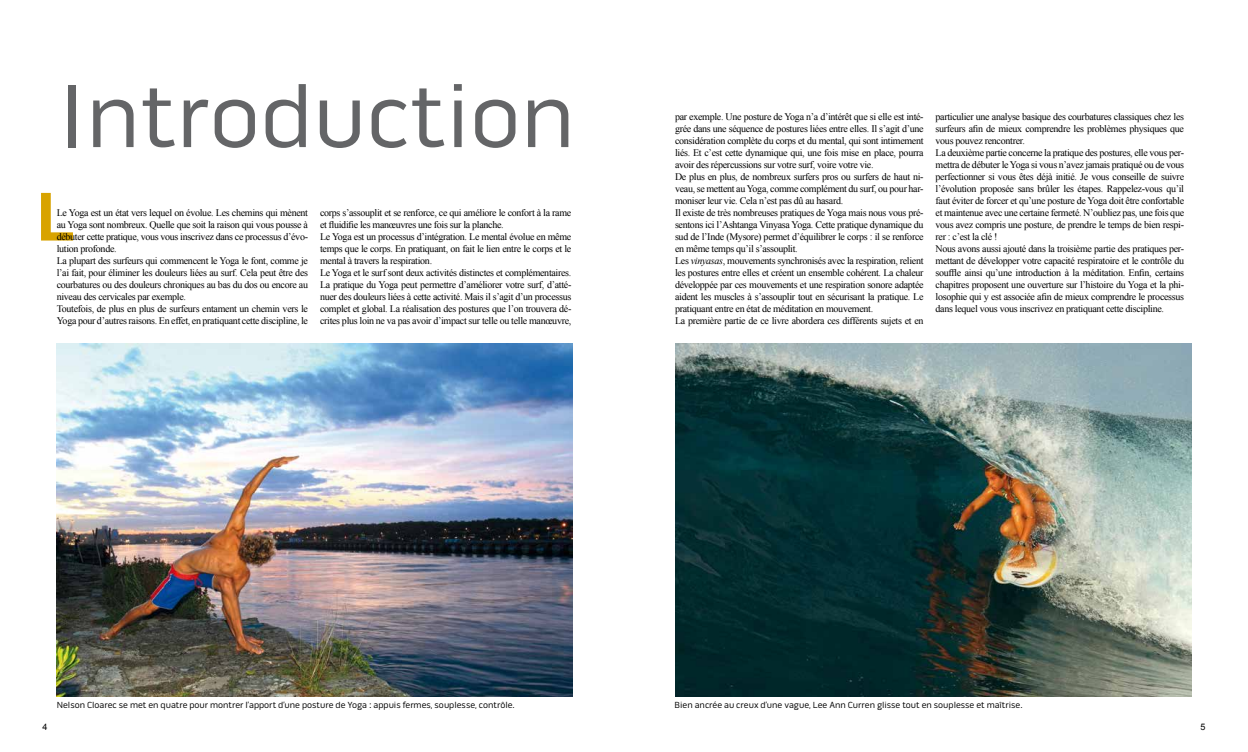
<style>
.page{position:relative;width:1248px;height:752px;background:#fff}
.page>*{position:absolute;margin:0;border:0;box-sizing:border-box;transform-origin:0 0}
.t1{font:91.2px "Pill Gothic 600 mg";color:#646567}
.t2{font:700 70px "Pill Gothic 600 mg";color:#d8a300}
.t3{font:10px/12px "Times New Roman";letter-spacing:-.03em;color:#000}
.t4{font:9px "Pill Gothic 600 mg";color:#000}
.t5{font:9px "Arial";color:#000}
.s1{font-style:italic}
</style>
<div class="page">
<img style="left:675px;top:343px;width:516px;height:353px">
<img style="left:57px;top:343px;width:516px;height:353px">
<h1 class="t1" style="left:59px;top:63px;width:517px">Introduction</h1>
<h2 class="t2" style="left:36px;top:175px;width:40px">L</h2>
<p class="t3" style="left:57px;top:206px;width:253px">Le Yoga est un état vers lequel on évolue. Les chemins qui mènent au Yoga sont nombreux. Quelle que soit la raison qui vous pousse à débuter cette pratique, vous vous inscrivez dans ce processus d’évo&shy;lution profonde.<br>La plupart des surfeurs qui commencent le Yoga le font, comme je l’ai fait, pour éliminer les douleurs liées au surf. Cela peut être des courbatures ou des douleurs chroniques au bas du dos ou encore au niveau des cervicales par exemple.<br>Toutefois, de plus en plus de surfeurs entament un chemin vers le Yoga pour d’autres raisons. En effet, en pratiquant cette discipline, le</p>
<p class="t3" style="left:320px;top:206px;width:253px">corps s’assouplit et se renforce, ce qui améliore le confort à la rame et fluidifie les manœuvres une fois sur la planche.<br>Le Yoga est un processus d’intégration. Le mental évolue en même temps que le corps. En pratiquant, on fait le lien entre le corps et le mental à travers la respiration.<br>Le Yoga et le surf sont deux activités distinctes et complémentaires.<br>La pratique du Yoga peut permettre d’améliorer votre surf, d’atté&shy;nuer des douleurs liées à cette activité. Mais il s’agit d’un processus complet et global. La réalisation des postures que l’on trouvera dé&shy;crites plus loin ne va pas avoir d’impact sur telle ou telle manœuvre,</p>
<p class="t3" style="left:675px;top:110px;width:250px">par exemple. Une posture de Yoga n’a d’intérêt que si elle est inté&shy;grée dans une séquence de postures liées entre elles. Il s’agit d’une considération complète du corps et du mental, qui sont intimement liés. Et c’est cette dynamique qui, une fois mise en place, pourra avoir des répercussions sur votre surf, voire votre vie.<br>De plus en plus, de nombreux surfers pros ou surfers de haut ni&shy;veau, se mettent au Yoga, comme complément du surf, ou pour har&shy;moniser leur vie. Cela n’est pas dû au hasard.<br>Il existe de très nombreuses pratiques de Yoga mais nous vous pré&shy;sentons ici l’Ashtanga Vinyasa Yoga. Cette pratique dynamique du sud de l’Inde (Mysore) permet d’équilibrer le corps : il se renforce en même temps qu’il s’assouplit.<br>Les <span class="s1">vinyasas</span>, mouvements synchronisés avec la respiration, relient les postures entre elles et créent un ensemble cohérent. La chaleur développée par ces mouvements et une respiration sonore adaptée aident les muscles à s’assouplir tout en sécurisant la pratique. Le pratiquant entre en état de méditation en mouvement.<br>La première partie de ce livre abordera ces différents sujets et en</p>
<p class="t3" style="left:935px;top:110px;width:250px">particulier une analyse basique des courbatures classiques chez les surfeurs afin de mieux comprendre les problèmes physiques que vous pouvez rencontrer.<br>La deuxième partie concerne la pratique des postures, elle vous per&shy;mettra de débuter le Yoga si vous n’avez jamais pratiqué ou de vous perfectionner si vous êtes déjà initié. Je vous conseille de suivre l’évolution proposée sans brûler les étapes. Rappelez-vous qu’il faut éviter de forcer et qu’une posture de Yoga doit être confortable et maintenue avec une certaine fermeté. N’oubliez pas, une fois que vous avez compris une posture, de prendre le temps de bien respi&shy;rer : c’est la clé !<br>Nous avons aussi ajouté dans la troisième partie des pratiques per&shy;mettant de développer votre capacité respiratoire et le contrôle du souffle ainsi qu’une introduction à la méditation. Enfin, certains chapitres proposent une ouverture sur l’histoire du Yoga et la phi&shy;losophie qui y est associée afin de mieux comprendre le processus dans lequel vous vous inscrivez en pratiquant cette discipline.</p>
<p class="t4" style="left:57px;top:699px;width:459px">Nelson Cloarec se met en quatre pour montrer l’apport d’une posture de Yoga : appuis fermes, souplesse, contrôle.</p>
<p class="t4" style="left:674px;top:699px;width:349px">Bien ancrée au creux d’une vague, Lee Ann Curren glisse tout en souplesse et maîtrise.</p>
<p class="t5" style="left:43px;top:720px;width:7px">4</p>
<p class="t5" style="left:1200px;top:720px;width:7px">5</p>
</div>
